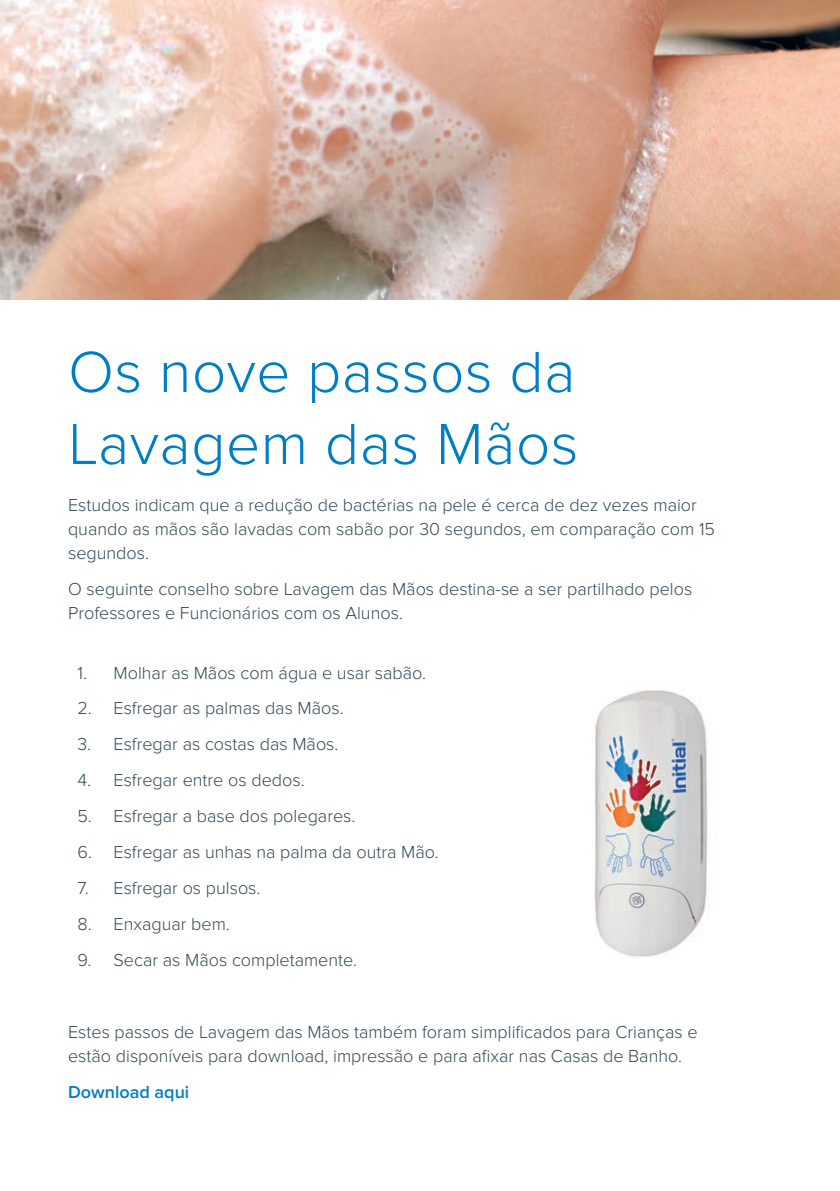
<style>
.page{position:relative;width:840px;height:1191px;background:#fff}
.page>*{position:absolute;margin:0;border:0;box-sizing:border-box;transform-origin:0 0}
.t1{font:300 60px/72px "Proxima Nova";letter-spacing:.01em;color:#007ec5}
.t2{font:300 18px/24px "Proxima Nova";color:#344954}
.t3{font:600 18px "Proxima Nova";color:#007ec5}
</style>
<div class="page">
<img style="left:0;top:0;width:839px;height:299px">
<img style="left:594px;top:690px;width:114px;height:267px">
<h1 class="t1" style="left:68px;top:337px;width:511px">Os nove passos da<br>Lavagem das Mãos</h1>
<p class="t2" style="left:68px;top:493px;width:648px">Estudos indicam que a redução de bactérias na pele é cerca de dez vezes maior quando as mãos são lavadas com sabão por 30 segundos, em comparação com 15 segundos.</p>
<p class="t2" style="left:68px;top:577px;width:625px">O seguinte conselho sobre Lavagem das Mãos destina-se a ser partilhado pelos<br>Professores e Funcionários com os Alunos.</p>
<p class="t2" style="left:77px;top:661px;width:350px">1. Molhar as Mãos com água e usar sabão.</p>
<p class="t2" style="left:77px;top:696px;width:268px">2. Esfregar as palmas das Mãos.</p>
<p class="t2" style="left:77px;top:732px;width:262px">3. Esfregar as costas das Mãos.</p>
<p class="t2" style="left:77px;top:768px;width:228px">4. Esfregar entre os dedos.</p>
<p class="t2" style="left:77px;top:804px;width:279px">5. Esfregar a base dos polegares.</p>
<p class="t2" style="left:77px;top:840px;width:362px">6. Esfregar as unhas na palma da outra Mão.</p>
<p class="t2" style="left:77px;top:876px;width:184px">7. Esfregar os pulsos.</p>
<p class="t2" style="left:77px;top:912px;width:154px">8. Enxaguar bem.</p>
<p class="t2" style="left:77px;top:948px;width:281px">9. Secar as Mãos completamente.</p>
<p class="t2" style="left:68px;top:1020px;width:630px">Estes passos de Lavagem das Mãos também foram simplificados para Crianças e estão disponíveis para download, impressão e para afixar nas Casas de Banho.</p>
<p class="t3" style="left:68px;top:1083px;width:122px">Download aqui</p>
</div>
